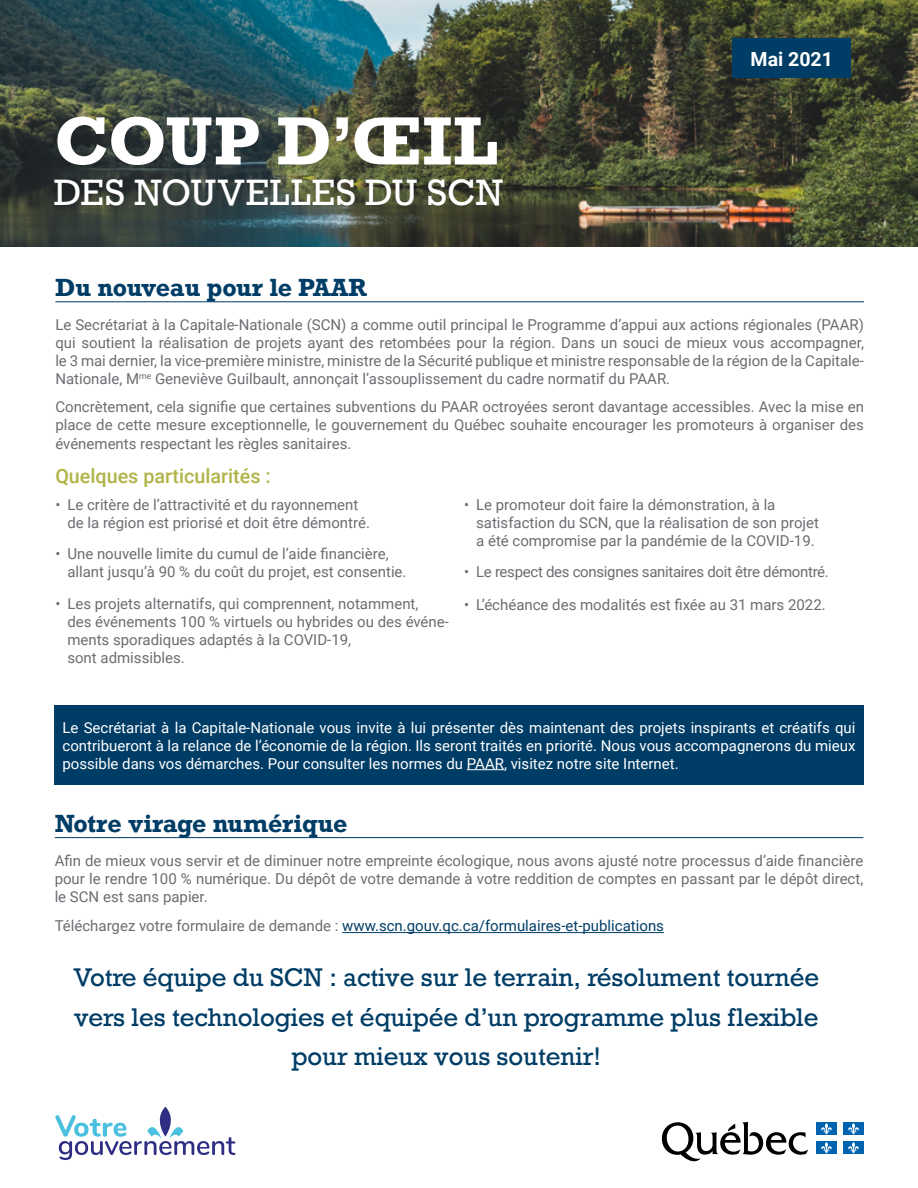
<style>
.page{position:relative;width:918px;height:1188px;background:#fff}
.page>*{position:absolute;margin:0;border:0;box-sizing:border-box;transform-origin:0 0}
.t1{font:700 64.05px "Rockwell";letter-spacing:.02em;color:#fff}
.t2{font:34.5px "Rockwell";letter-spacing:.02em;color:#fff}
.t3{font:24px/39.3px "Rockwell";letter-spacing:-.005em;color:#003d66;text-align:center}
.t4{font:700 23.25px "Rockwell";letter-spacing:-.01em;color:#003d66}
.t5{font:500 19.8px "Roboto";color:#b0b347}
.t6{font:700 19.5px "Roboto";color:#fff}
.t7{font:15px/18px "Roboto";color:#6a6d71}
.t8{font:15px/18px "Roboto";color:#fff;text-align:justify}
.t9{font:15px "Roboto";color:#003d66}
.t10{font:15px "Roboto";letter-spacing:-.02em;color:#6a6d71}
.s1{color:#6a6d71}
</style>
<div class="page">
<img style="left:0;top:0;width:918px;height:246px">
<svg style="left:55px;top:1107px;width:181px;height:53px"></svg>
<svg style="left:662px;top:1122px;width:146px;height:40px"></svg>
<div style="left:816px;top:1122px;width:21px;height:13px;background:#0063af"></div>
<svg style="left:821px;top:1123px;width:11px;height:12px"></svg>
<div style="left:843px;top:1122px;width:21px;height:13px;background:#0063af"></div>
<svg style="left:848px;top:1123px;width:11px;height:12px"></svg>
<div style="left:816px;top:1141px;width:21px;height:13px;background:#0063af"></div>
<svg style="left:821px;top:1142px;width:11px;height:11px"></svg>
<div style="left:843px;top:1141px;width:21px;height:13px;background:#0063af"></div>
<svg style="left:848px;top:1142px;width:11px;height:11px"></svg>
<hr style="left:55px;top:302px;width:809px;height:1px;background:#003d66">
<div style="left:733px;top:38px;width:118px;height:40px;background:#003d66"></div>
<div style="left:54px;top:705px;width:810px;height:80px;background:#003d66"></div>
<hr style="left:467px;top:769px;width:37px;height:1px;background:#fff">
<hr style="left:55px;top:837px;width:808px;height:1px;background:#003d66">
<hr style="left:342px;top:932px;width:322px;height:1px;background:#003d66">
<h2 class="t1" style="left:54px;top:100px;width:445px">COUP D’ŒIL</h2>
<h2 class="t2" style="left:54px;top:171px;width:451px">DES NOUVELLES DU SCN</h2>
<h2 class="t6" style="left:751px;top:45px;width:84px">Mai 2021</h2>
<h2 class="t4" style="left:55px;top:273px;width:313px">Du nouveau pour le PAAR</h2>
<h2 class="t7" style="left:55px;top:315px;width:810px;text-align:justify">Le Secrétariat à la Capitale-Nationale (SCN) a comme outil principal le Programme d’appui aux actions régionales (PAAR) qui soutient la réalisation de projets ayant des retombées pour la région. Dans un souci de mieux vous accompagner, le 3 mai dernier, la vice-première ministre, ministre de la Sécurité publique et ministre responsable de la région de la Capitale-Nationale, M<sup>me</sup> Geneviève Guilbault, annonçait l’assouplissement du cadre normatif du PAAR.</h2>
<h2 class="t7" style="left:55px;top:397px;width:810px">Concrètement, cela signifie que certaines subventions du PAAR octroyées seront davantage accessibles. Avec la mise en place de cette mesure exceptionnelle, le gouvernement du Québec souhaite encourager les promoteurs à organiser des</h2>
<h2 class="t7" style="left:55px;top:434px;width:298px">événements respectant les règles sanitaires.</h2>
<h2 class="t5" style="left:55px;top:462px;width:217px">Quelques particularités :</h2>
<p class="t7" style="left:67px;top:495px;width:304px;text-indent:-12px">• Le critère de l’attractivité et du rayonnement de la région est priorisé et doit être démontré.</p>
<p class="t7" style="left:67px;top:544px;width:341px;text-indent:-12px">• Une nouvelle limite du cumul de l’aide financière, allant jusqu’à 90 % du coût du projet, est consentie.</p>
<p class="t7" style="left:67px;top:594px;width:383px;text-indent:-12px">• Les projets alternatifs, qui comprennent, notamment,<br>des événements 100 % virtuels ou hybrides ou des événe&shy;ments sporadiques adaptés à la COVID-19,<br>sont admissibles.</p>
<p class="t7" style="left:476px;top:495px;width:344px;text-indent:-12px">• Le promoteur doit faire la démonstration, à la satisfaction du SCN, que la réalisation de son projet a été compromise par la pandémie de la COVID-19.</p>
<p class="t10" style="left:464px;top:561px;width:366px">• Le respect des consignes sanitaires doit être démontré.</p>
<p class="t7" style="left:464px;top:595px;width:363px">• L’échéance des modalités est fixée au 31 mars 2022.</p>
<h2 class="t8" style="left:63px;top:718px;width:795px">Le Secrétariat à la Capitale-Nationale vous invite à lui présenter dès maintenant des projets inspirants et créatifs qui contribueront à la relance de l’économie de la région. Ils seront traités en priorité. Nous vous accompagnerons du mieux possible dans vos démarches. Pour consulter les normes du PAAR, visitez notre site Internet.</h2>
<h2 class="t4" style="left:55px;top:809px;width:294px">Notre virage numérique</h2>
<h2 class="t7" style="left:55px;top:851px;width:810px;text-align:justify">Afin de mieux vous servir et de diminuer notre empreinte écologique, nous avons ajusté notre processus d’aide financière pour le rendre 100 % numérique. Du dépôt de votre demande à votre reddition de comptes en passant par le dépôt direct, le SCN est sans papier.</h2>
<h2 class="t9" style="left:55px;top:916px;width:611px"><span class="s1">Téléchargez votre formulaire de demande :</span> www.scn.gouv.qc.ca/formulaires-et-publications</h2>
<h2 class="t3" style="left:73px;top:958px;width:748px">Votre équipe du SCN : active sur le terrain, résolument tournée vers les technologies et équipée d’un programme plus flexible pour mieux vous soutenir!</h2>
</div>
